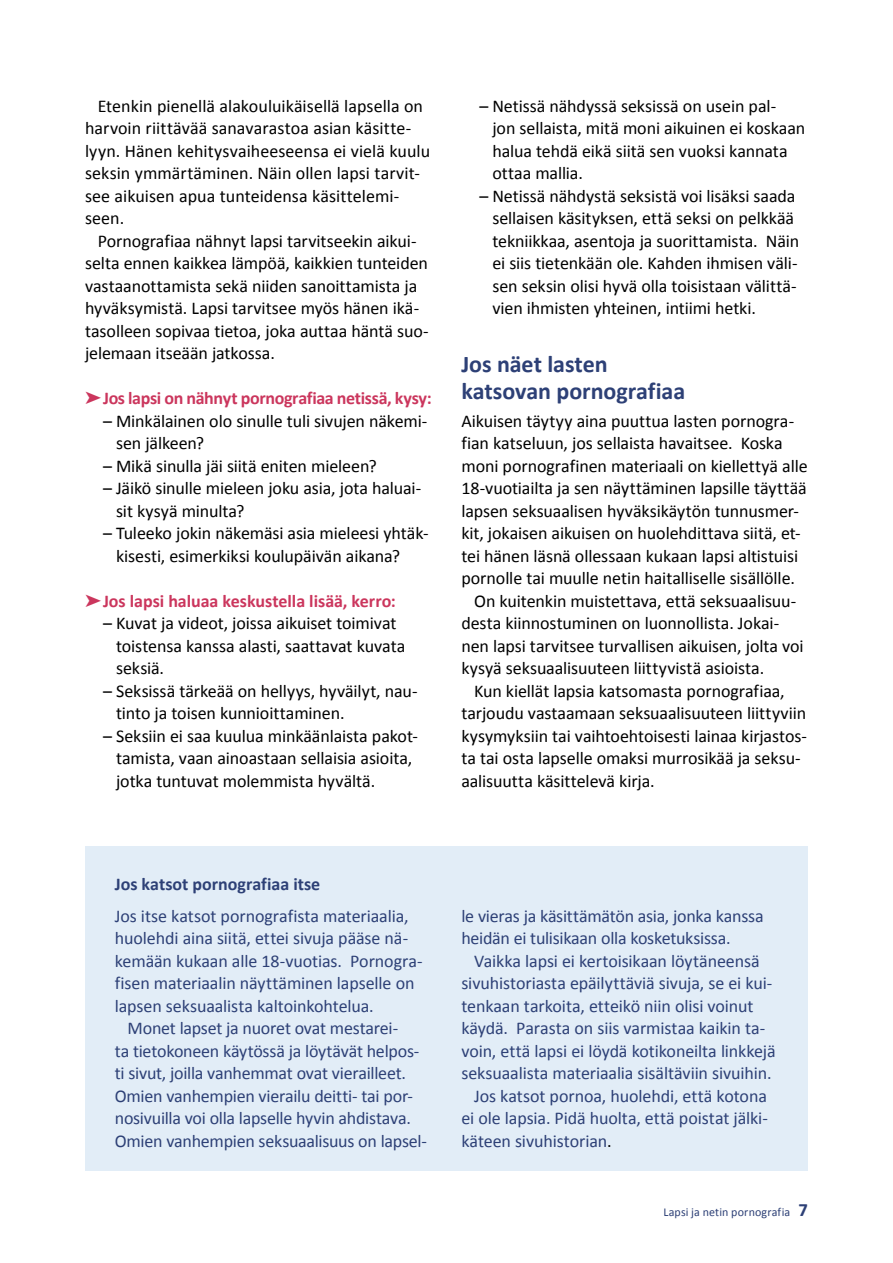
<style>
.page{position:relative;width:893px;height:1263px;background:#fff}
.page>*{position:absolute;margin:0;border:0;box-sizing:border-box;transform-origin:0 0}
.t1{font:700 24px/27px "Calibri";letter-spacing:-.005em;color:#2d4076}
.t2{font:18px/22.5px "Calibri";letter-spacing:-.005em;color:#000}
.t3{font:18px/22.5px "Calibri";letter-spacing:-.01em;color:#2d4076}
.t4{font:700 18px "Calibri";letter-spacing:-.015em;color:#cb365d}
.t5{font:700 18px "Calibri";color:#2d4076}
.t6{font:12px "Calibri";letter-spacing:.01em;color:#2d4076}
.s1{color:#000}
.s2{font-weight:700;font-size:18.75px}
</style>
<div class="page">
<div style="left:85px;top:846px;width:723px;height:325px;background:#e2edf7"></div>
<p class="t2" style="left:85px;top:94px;width:347px;text-indent:13px">Etenkin pienellä alakouluikäisellä lapsella on harvoin riittävää sanavarastoa asian käsitte&shy;lyyn. Hänen kehitysvaiheeseensa ei vielä kuulu seksin ymmärtäminen. Näin ollen lapsi tarvit&shy;see aikuisen apua tunteidensa käsittelemi&shy;seen.</p>
<p class="t2" style="left:85px;top:229px;width:345px;text-indent:13px">Pornografiaa nähnyt lapsi tarvitseekin aikui&shy;selta ennen kaikkea lämpöä, kaikkien tunteiden vastaanottamista sekä niiden sanoittamista ja hyväksymistä. Lapsi tarvitsee myös hänen ikä&shy;tasolleen sopivaa tietoa, joka auttaa häntä suo&shy;jelemaan itseään jatkossa.</p>
<p class="t4" style="left:85px;top:387px;width:348px">➤Jos lapsi on nähnyt pornografiaa netissä, kysy:</p>
<p class="t2" style="left:116px;top:409px;width:313px;text-indent:-13px">– Minkälainen olo sinulle tuli sivujen näkemi&shy;sen jälkeen?</p>
<p class="t2" style="left:103px;top:454px;width:275px">– Mikä sinulla jäi siitä eniten mieleen?</p>
<p class="t2" style="left:116px;top:476px;width:307px;text-indent:-13px">– Jäikö sinulle mieleen joku asia, jota haluai&shy;sit kysyä minulta?</p>
<p class="t2" style="left:116px;top:521px;width:314px;text-indent:-13px">– Tuleeko jokin näkemäsi asia mieleesi yhtäk&shy;kisesti, esimerkiksi koulupäivän aikana?</p>
<p class="t4" style="left:85px;top:590px;width:312px">➤Jos lapsi haluaa keskustella lisää, kerro:</p>
<p class="t2" style="left:116px;top:611px;width:291px;text-indent:-13px">– Kuvat ja videot, joissa aikuiset toimivat toistensa kanssa alasti, saattavat kuvata seksiä.</p>
<p class="t2" style="left:116px;top:679px;width:303px;text-indent:-13px">– Seksissä tärkeää on hellyys, hyväilyt, nau&shy;tinto ja toisen kunnioittaminen.</p>
<p class="t2" style="left:116px;top:724px;width:303px;text-indent:-13px">– Seksiin ei saa kuulua minkäänlaista pakot&shy;tamista, vaan ainoastaan sellaisia asioita, jotka tuntuvat molemmista hyvältä.</p>
<p class="t2" style="left:492px;top:94px;width:314px;text-indent:-13px">– Netissä nähdyssä seksissä on usein pal-<br>jon sellaista, mitä moni aikuinen ei koskaan halua tehdä eikä siitä sen vuoksi kannata ottaa mallia.</p>
<p class="t2" style="left:492px;top:184px;width:308px;text-indent:-13px">– Netissä nähdystä seksistä voi lisäksi saada sellaisen käsityksen, että seksi on pelkkää tekniikkaa, asentoja ja suorittamista. Näin ei siis tietenkään ole. Kahden ihmisen väli&shy;sen seksin olisi hyvä olla toisistaan välittä&shy;vien ihmisten yhteinen, intiimi hetki.</p>
<h1 class="t1" style="left:461px;top:350px;width:225px">Jos näet lasten katsovan pornografiaa</h1>
<p class="t2" style="left:461px;top:409px;width:333px">Aikuisen täytyy aina puuttua lasten pornogra-</p>
<p class="t2" style="left:461px;top:431px;width:323px">fian katseluun, jos sellaista havaitsee. Koska</p>
<p class="t2" style="left:461px;top:454px;width:348px">moni pornografinen materiaali on kiellettyä alle</p>
<p class="t2" style="left:461px;top:476px;width:347px">18-vuotiailta ja sen näyttäminen lapsille täyttää</p>
<p class="t2" style="left:461px;top:499px;width:339px">lapsen seksuaalisen hyväksikäytön tunnusmer-</p>
<p class="t2" style="left:461px;top:521px;width:341px">kit, jokaisen aikuisen on huolehdittava siitä, et-</p>
<p class="t2" style="left:461px;top:544px;width:338px">tei hänen läsnä ollessaan kukaan lapsi altistuisi</p>
<p class="t2" style="left:461px;top:566px;width:335px">pornolle tai muulle netin haitalliselle sisällölle.</p>
<p class="t2" style="left:474px;top:589px;width:324px">On kuitenkin muistettava, että seksuaalisuu-</p>
<p class="t2" style="left:461px;top:611px;width:319px">desta kiinnostuminen on luonnollista. Jokai-</p>
<p class="t2" style="left:461px;top:634px;width:344px">nen lapsi tarvitsee turvallisen aikuisen, jolta voi</p>
<p class="t2" style="left:461px;top:656px;width:304px">kysyä seksuaalisuuteen liittyvistä asioista.</p>
<p class="t2" style="left:474px;top:679px;width:312px">Kun kiellät lapsia katsomasta pornografiaa,</p>
<p class="t2" style="left:461px;top:701px;width:346px">tarjoudu vastaamaan seksuaalisuuteen liittyviin</p>
<p class="t2" style="left:461px;top:724px;width:347px">kysymyksiin tai vaihtoehtoisesti lainaa kirjastos-</p>
<p class="t2" style="left:461px;top:746px;width:341px">ta tai osta lapselle omaksi murrosikää ja seksu-</p>
<p class="t2" style="left:461px;top:769px;width:195px">aalisuutta käsittelevä kirja.</p>
<p class="t5" style="left:115px;top:872px;width:207px">Jos katsot pornografiaa itse</p>
<p class="t3" style="left:115px;top:904px;width:309px">Jos itse katsot pornografista materiaalia, huolehdi aina siitä, ettei sivuja pääse nä&shy;kemään kukaan alle 18-vuotias. Pornogra&shy;fisen materiaalin näyttäminen lapselle on lapsen seksuaalista kaltoinkohtelua.</p>
<p class="t3" style="left:115px;top:1016px;width:314px;text-indent:13px">Monet lapset ja nuoret ovat mestarei-<br>ta tietokoneen käytössä ja löytävät helpos&shy;ti sivut, joilla vanhemmat ovat vierailleet.<br>Omien vanhempien vierailu deitti- tai por&shy;nosivuilla voi olla lapselle hyvin ahdistava.<br>Omien vanhempien seksuaalisuus on lapsel-</p>
<p class="t3" style="left:461px;top:904px;width:304px">le vieras ja käsittämätön asia, jonka kanssa heidän ei tulisikaan olla kosketuksissa.</p>
<p class="t3" style="left:474px;top:949px;width:287px">Vaikka lapsi ei kertoisikaan löytäneensä</p>
<p class="t3" style="left:461px;top:971px;width:313px">sivuhistoriasta epäilyttäviä sivuja, se ei kui-</p>
<p class="t3" style="left:461px;top:994px;width:294px">tenkaan tarkoita, etteikö niin olisi voinut</p>
<p class="t3" style="left:461px;top:1016px;width:305px">käydä. Parasta on siis varmistaa kaikin ta-</p>
<p class="t3" style="left:461px;top:1039px;width:316px">voin, että lapsi ei löydä kotikoneilta linkkejä</p>
<p class="t3" style="left:461px;top:1061px;width:312px">seksuaalista materiaalia sisältäviin sivuihin.</p>
<p class="t3" style="left:474px;top:1084px;width:294px">Jos katsot pornoa, huolehdi, että kotona</p>
<p class="t3" style="left:461px;top:1106px;width:308px">ei ole lapsia. Pidä huolta, että poistat jälki-</p>
<p class="t3" style="left:461px;top:1129px;width:152px">käteen sivuhistorian<span class="s1">.</span></p>
<p class="t6" style="left:663px;top:1205px;width:146px">Lapsi ja netin pornografia <span class="s2">7</span></p>
</div>
